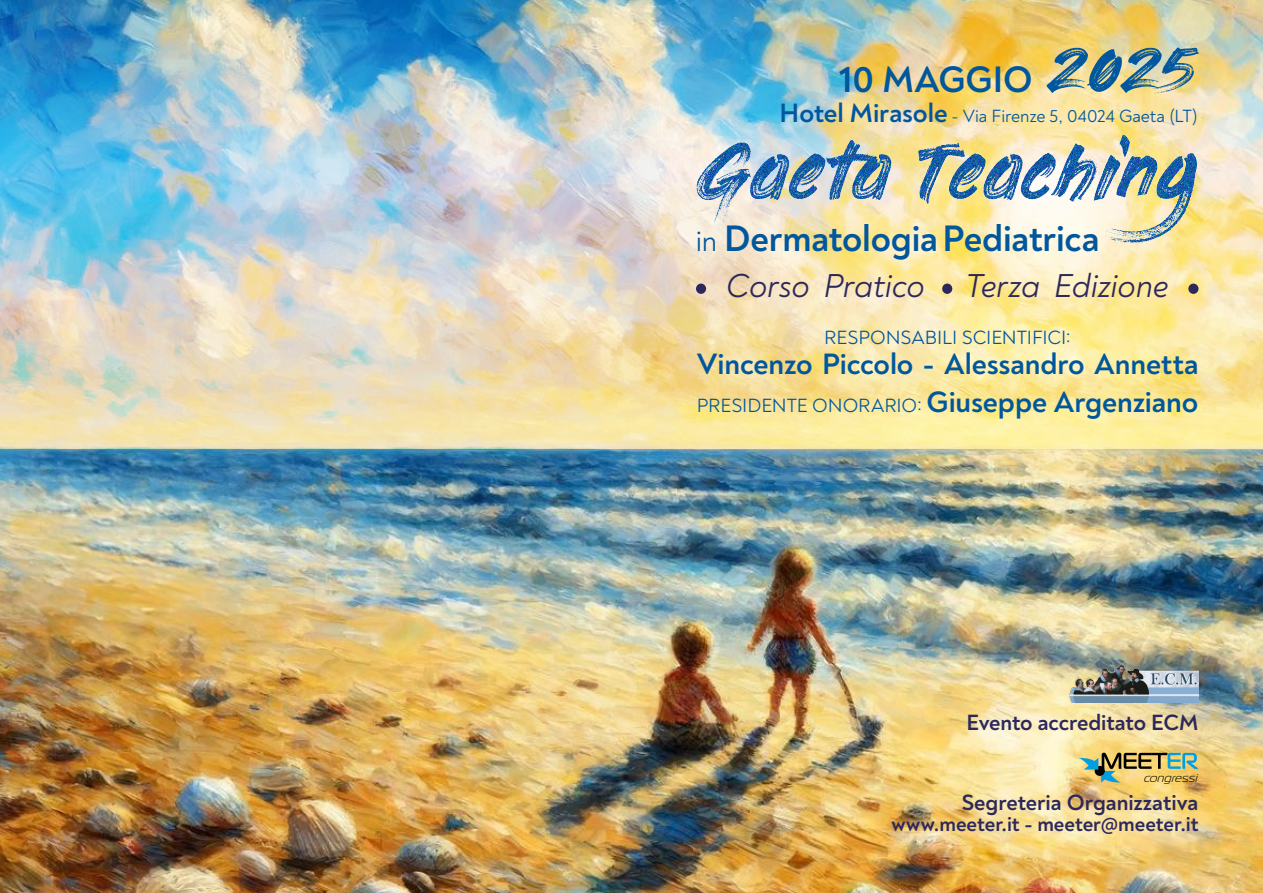
<style>
.page{position:relative;width:1263px;height:893px;background:#fff}
.page>*{position:absolute;margin:0;border:0;box-sizing:border-box;transform-origin:0 0}
.t1{font:700 37.5px "Noah";letter-spacing:-.005em;color:#00579e}
.t2{font:italic 33.75px "Noah";letter-spacing:-.005em;color:#2c285b}
.t3{font:700 30px "Noah";letter-spacing:-.005em;color:#00579e}
.t4{font:700 22.5px "Noah";letter-spacing:-.005em;color:#2c285b}
.t5{font:700 21px "Noah";color:#2c285b}
.t6{font:19.5px "Noah";letter-spacing:-.005em;color:#00579e}
.t7{font:18px "Noah";letter-spacing:-.005em;color:#00579e}
.t8{font:italic 11.55px "NK88";color:#000;scale:1.1 1}
.s1{font-family:"Painting With Chocolate";font-weight:400;font-size:63.75px}
.s2{font-weight:700;font-size:27px}
.s3{font-weight:400;font-size:30px}
.s4{font-weight:700;font-size:30px}
</style>
<div class="page">
<img style="left:0;top:449px;width:1263px;height:444px">
<img style="left:0;top:0;width:1263px;height:449px">
<img style="left:881px;top:639px;width:371px;height:146px">
<img style="left:889px;top:693px;width:344px;height:33px">
<img style="left:1069px;top:664px;width:129px;height:38px">
<img style="left:823px;top:726px;width:424px;height:157px">
<img style="left:827px;top:770px;width:401px;height:97px">
<svg style="left:1079px;top:752px;width:119px;height:31px;background:#b1ac71"></svg>
<img style="left:643px;top:77px;width:620px;height:220px">
<h1 class="t1" style="left:839px;top:56px;width:360px">10 MAGGIO <span class="s1">2025</span></h1>
<p class="t7" style="left:780px;top:105px;width:420px"><span class="s2">Hotel Mirasole</span> - Via Firenze 5, 04024 Gaeta (LT)</p>
<h1 class="t1" style="left:696px;top:215px;width:405px"><span class="s3">in</span> Dermatologia Pediatrica</h1>
<h2 class="t2" style="left:726px;top:265px;width:444px">Corso Pratico Terza Edizione</h2>
<p class="t6" style="left:824px;top:326px;width:248px">RESPONSABILI SCIENTIFICI:</p>
<h3 class="t3" style="left:697px;top:345px;width:503px">Vincenzo Piccolo - Alessandro Annetta</h3>
<p class="t6" style="left:697px;top:394px;width:503px">PRESIDENTE ONORARIO: <span class="s4">Giuseppe Argenziano</span></p>
<p class="t4" style="left:966px;top:708px;width:234px">Evento accreditato ECM</p>
<p class="t8" style="left:1143px;top:772px;width:53px">congressi</p>
<p class="t4" style="left:961px;top:788px;width:239px">Segreteria Organizzativa</p>
<p class="t5" style="left:891px;top:811px;width:309px">www.meeter.it - meeter@meeter.it</p>
</div>
